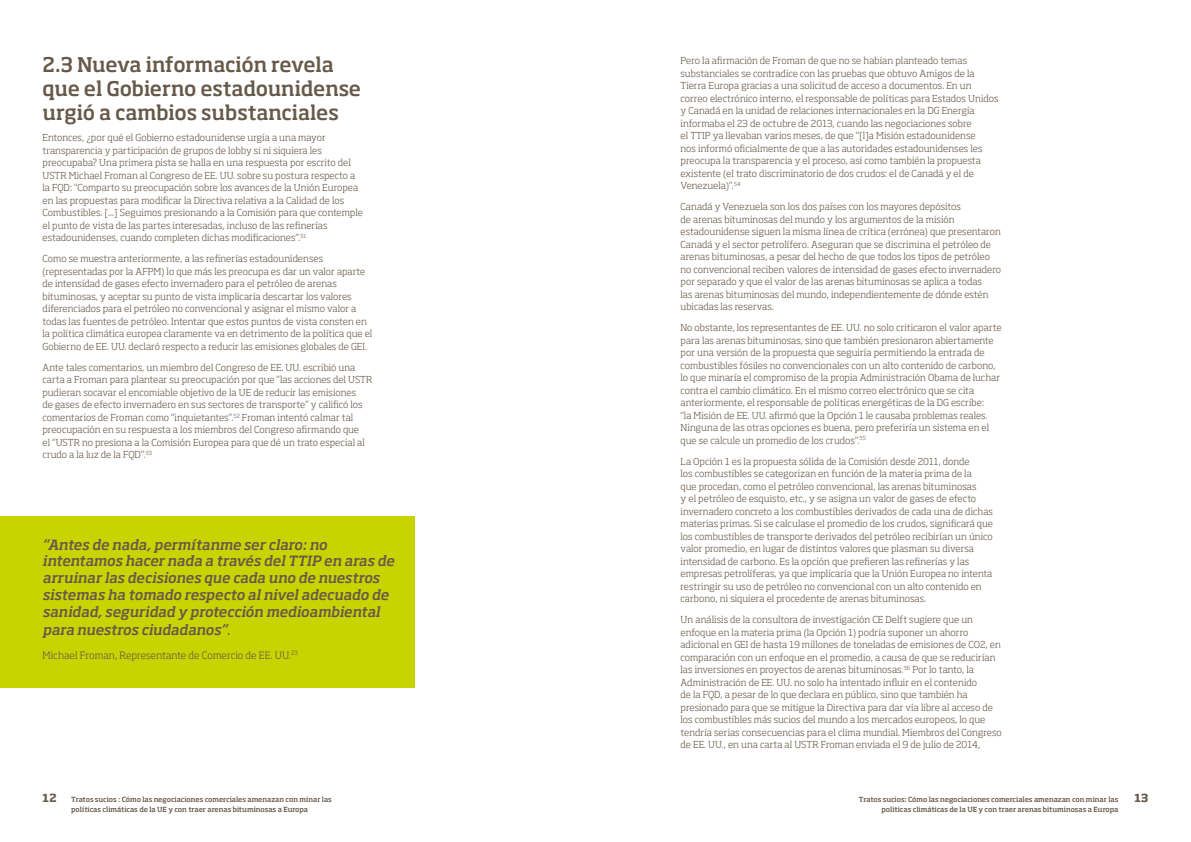
<style>
.page{position:relative;width:1191px;height:842px;background:#fff}
.page>*{position:absolute;margin:0;border:0;box-sizing:border-box;transform-origin:0 0}
.t1{font:500 20px/24px "Soho Std";letter-spacing:-.01em;color:#675949}
.t2{font:italic 500 14px/16.8px "Soho Std";letter-spacing:-.01em;color:#675949}
.t3{font:700 11px "Soho Std";color:#675949}
.t4{font:300 10px "Soho Std";color:#675949}
.t5{font:300 9.5px/12.5px "Soho Std";letter-spacing:.005em;color:#675949}
.t6{font:500 7px/10px "Soho Std";letter-spacing:-.005em;color:#675949}
.s1{font-weight:400;font-style:normal}
</style>
<div class="page">
<div style="left:0;top:516px;width:414px;height:171px;background:#c8d300"></div>
<h1 class="t1" style="left:43px;top:52px;width:320px">2.3 Nueva información revela que el Gobierno estadounidense urgió a cambios substanciales</h1>
<p class="t5" style="left:43px;top:131px;width:322px">Entonces, ¿por qué el Gobierno estadounidense urgía a una mayor transparencia y participación de grupos de lobby si ni siquiera les preocupaba? Una primera pista se halla en una respuesta por escrito del USTR Michael Froman al Congreso de EE. UU. sobre su postura respecto a la FQD: “Comparto su preocupación sobre los avances de la Unión Europea en las propuestas para modificar la Directiva relativa a la Calidad de los Combustibles. [...] Seguimos presionando a la Comisión para que contemple el punto de vista de las partes interesadas, incluso de las refinerías estadounidenses, cuando completen dichas modificaciones”.<sup>51</sup></p>
<p class="t5" style="left:43px;top:252px;width:331px">Como se muestra anteriormente, a las refinerías estadounidenses (representadas por la AFPM) lo que más les preocupa es dar un valor aparte de intensidad de gases efecto invernadero para el petróleo de arenas bituminosas, y aceptar su punto de vista implicaría descartar los valores diferenciados para el petróleo no convencional y asignar el mismo valor a todas las fuentes de petróleo. Intentar que estos puntos de vista consten en la política climática europea claramente va en detrimento de la política que el Gobierno de EE. UU. declaró respecto a reducir las emisiones globales de GEI.</p>
<p class="t5" style="left:43px;top:361px;width:331px">Ante tales comentarios, un miembro del Congreso de EE. UU. escribió una carta a Froman para plantear su preocupación por que “las acciones del USTR pudieran socavar el encomiable objetivo de la UE de reducir las emisiones<br>de gases de efecto invernadero en sus sectores de transporte” y calificó los comentarios de Froman como “inquietantes”.<sup>52</sup> Froman intentó calmar tal preocupación en su respuesta a los miembros del Congreso afirmando que<br>el “USTR no presiona a la Comisión Europea para que dé un trato especial al crudo a la luz de la FQD”.<sup>53</sup></p>
<h2 class="t2" style="left:43px;top:536px;width:353px">“Antes de nada, permítanme ser claro: no intentamos hacer nada a través del TTIP en aras de arruinar las decisiones que cada uno de nuestros sistemas ha tomado respecto al nivel adecuado de sanidad, seguridad y protección medioambiental</h2>
<h2 class="t2" style="left:43px;top:621px;width:190px">para nuestros ciudadanos”<span class="s1">.</span></h2>
<p class="t4" style="left:43px;top:649px;width:257px">Michael Froman, Representante de Comercio de EE. UU.<sup>23</sup></p>
<p class="t5" style="left:680px;top:54px;width:319px">Pero la afirmación de Froman de que no se habían planteado temas substanciales se contradice con las pruebas que obtuvo Amigos de la Tierra Europa gracias a una solicitud de acceso a documentos. En un correo electrónico interno, el responsable de políticas para Estados Unidos y Canadá en la unidad de relaciones internacionales en la DG Energía informaba el 23 de octubre de 2013, cuando las negociaciones sobre<br>el TTIP ya llevaban varios meses, de que “[l]a Misión estadounidense<br>nos informó oficialmente de que a las autoridades estadounidenses les preocupa la transparencia y el proceso, así como también la propuesta existente (el trato discriminatorio de dos crudos: el de Canadá y el de Venezuela)”.<sup>54</sup></p>
<p class="t5" style="left:680px;top:200px;width:322px">Canadá y Venezuela son los dos países con los mayores depósitos<br>de arenas bituminosas del mundo y los argumentos de la misión estadounidense siguen la misma línea de crítica (errónea) que presentaron Canadá y el sector petrolífero. Aseguran que se discrimina el petróleo de arenas bituminosas, a pesar del hecho de que todos los tipos de petróleo no convencional reciben valores de intensidad de gases efecto invernadero por separado y que el valor de las arenas bituminosas se aplica a todas<br>las arenas bituminosas del mundo, independientemente de dónde estén ubicadas las reservas.</p>
<p class="t5" style="left:680px;top:321px;width:322px">No obstante, los representantes de EE. UU. no solo criticaron el valor aparte para las arenas bituminosas, sino que también presionaron abiertamente por una versión de la propuesta que seguiría permitiendo la entrada de combustibles fósiles no convencionales con un alto contenido de carbono, lo que minaría el compromiso de la propia Administración Obama de luchar contra el cambio climático. En el mismo correo electrónico que se cita anteriormente, el responsable de políticas energéticas de la DG escribe:<br>“la Misión de EE. UU. afirmó que la Opción 1 le causaba problemas reales.<br>Ninguna de las otras opciones es buena, pero preferiría un sistema en el que se calcule un promedio de los crudos”.<sup>55</sup></p>
<p class="t5" style="left:680px;top:455px;width:314px">La Opción 1 es la propuesta sólida de la Comisión desde 2011, donde<br>los combustibles se categorizan en función de la materia prima de la<br>que procedan, como el petróleo convencional, las arenas bituminosas<br>y el petróleo de esquisto, etc., y se asigna un valor de gases de efecto invernadero concreto a los combustibles derivados de cada una de dichas materias primas. Si se calculase el promedio de los crudos, significará que los combustibles de transporte derivados del petróleo recibirían un único valor promedio, en lugar de distintos valores que plasman su diversa intensidad de carbono. Es la opción que prefieren las refinerías y las empresas petrolíferas, ya que implicaría que la Unión Europea no intenta restringir su uso de petróleo no convencional con un alto contenido en carbono, ni siquiera el procedente de arenas bituminosas.</p>
<p class="t5" style="left:680px;top:613px;width:323px">Un análisis de la consultora de investigación CE Delft sugiere que un enfoque en la materia prima (la Opción 1) podría suponer un ahorro adicional en GEI de hasta 19 millones de toneladas de emisiones de CO2, en comparación con un enfoque en el promedio, a causa de que se reducirían las inversiones en proyectos de arenas bituminosas.<sup>56</sup> Por lo tanto, la Administración de EE. UU. no solo ha intentado influir en el contenido<br>de la FQD, a pesar de lo que declara en público, sino que también ha presionado para que se mitigue la Directiva para dar vía libre al acceso de los combustibles más sucios del mundo a los mercados europeos, lo que tendría serias consecuencias para el clima mundial. Miembros del Congreso de EE. UU., en una carta al USTR Froman enviada el 9 de julio de 2014,</p>
<p class="t3" style="left:43px;top:791px;width:16px">12</p>
<p class="t6" style="left:71px;top:794px;width:262px">Tratos sucios : Cómo las negociaciones comerciales amenazan con minar las políticas climáticas de la UE y con traer arenas bituminosas a Europa</p>
<p class="t6" style="left:859px;top:794px;width:261px">Tratos sucios: Cómo las negociaciones comerciales amenazan con minar las</p>
<p class="t3" style="left:1134px;top:791px;width:16px">13</p>
<p class="t6" style="left:881px;top:804px;width:238px">políticas climáticas de la UE y con traer arenas bituminosas a Europa</p>
</div>
